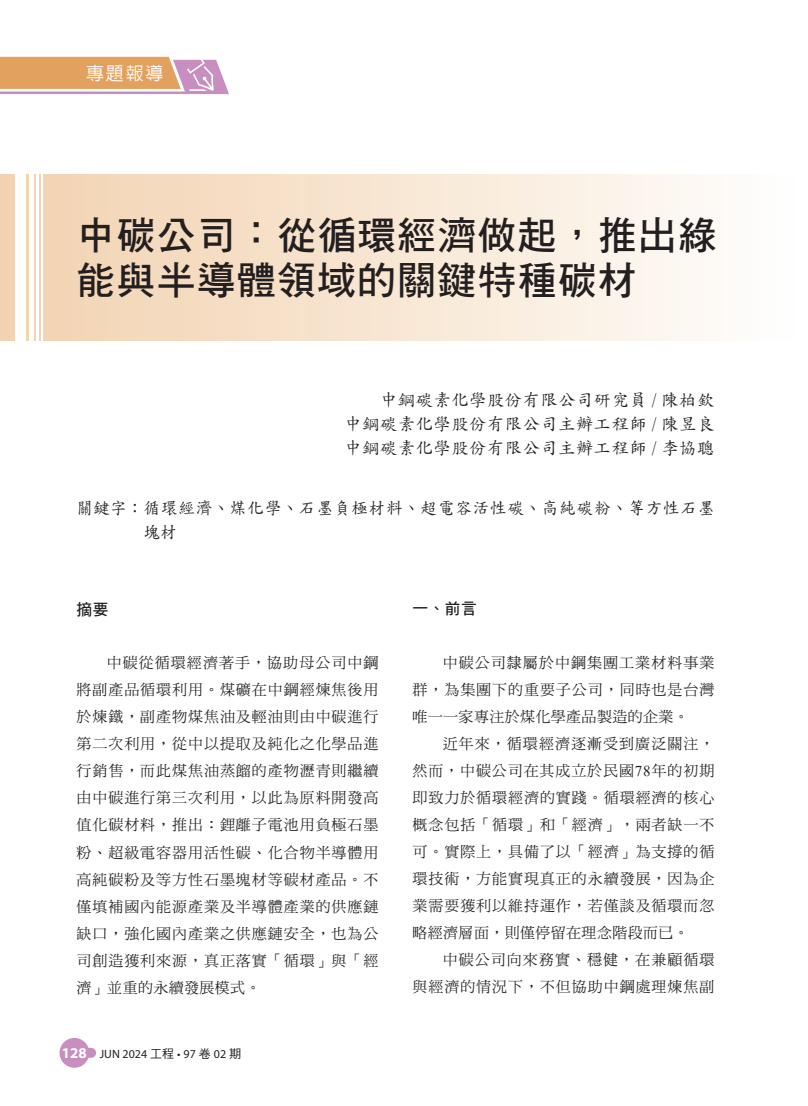
<style>
.page{position:relative;width:808px;height:1106px;background:#fff}
.page>*{position:absolute;margin:0;border:0;box-sizing:border-box;transform-origin:0 0}
.t1{font:39px/45px "DF Hei Std W7";letter-spacing:.03em;color:#231f20}
.t2{font:500 18px "AR Hei B5";color:#fff}
.t3{font:17.25px/24px "DF Kai Shu Std W5";letter-spacing:.035em;color:#231f20;text-align:justify}
.t4{font:17.25px/23.9px "DF Biao Kai Shu Std W5";letter-spacing:.065em;color:#231f20;scale:.95 1}
.t5{font:15.75px "DF Hei Std W7";color:#231f20}
.t6{font:15px/27px "DF Ming Std W5";letter-spacing:.06em;color:#231f20;text-align:justify}
.t7{font:12px "Myriad Pro";color:#231f20}
.s1{font-weight:700;font-size:15px;color:#fff}
.s2{font-family:"DF Hei Std W5"}
.s3{font-family:"Times New Roman"}
</style>
<div class="page">
<div style="left:60px;top:1037px;width:29px;height:30px;background:#c78ebf;border-radius:50%"></div>
<div style="left:70px;top:1047px;width:26px;height:10px;background:#c78ebf;border-radius:5px"></div>
<svg style="left:0;top:57px;width:229px;height:37px;background:#e0a988"></svg>
<div style="left:0;top:174px;width:808px;height:167px;background:linear-gradient(to right,#f2d1af,#fefefd)"></div>
<div style="left:15px;top:171px;width:10px;height:176px;background:#fff"></div>
<div style="left:29px;top:171px;width:5px;height:176px;background:#fff"></div>
<hr style="left:36px;top:171px;width:3px;height:176px;background:#fff">
<hr style="left:41px;top:171px;width:1px;height:176px;background:#fff">
<p class="t2" style="left:86px;top:64px;width:79px">專題報導</p>
<h1 class="t1" style="left:77px;top:212px;width:642px">中碳公司：從循環經濟做起，推出綠能與半導體領域的關鍵特種碳材</h1>
<p class="t3" style="left:344px;top:387px;width:371px;text-indent:36px">中鋼碳素化學股份有限公司研究員 / 陳柏欽中鋼碳素化學股份有限公司主辦工程師 / 陳昱良中鋼碳素化學股份有限公司主辦工程師 / 李協聰</p>
<p class="t4" style="left:144px;top:495px;width:602px;text-indent:-67px">關鍵字：循環經濟、煤化學、石墨負極材料、超電容活性碳、高純碳粉、等方性石墨塊材</p>
<p class="t5" style="left:77px;top:601px;width:33px">摘要</p>
<p class="t6" style="left:77px;top:649px;width:303px;text-indent:30px">中碳從循環經濟著手，協助母公司中鋼將副產品循環利用。煤礦在中鋼經煉焦後用於煉鐵，副產物煤焦油及輕油則由中碳進行第二次利用，從中以提取及純化之化學品進行銷售，而此煤焦油蒸餾的產物瀝青則繼續由中碳進行第三次利用，以此為原料開發高值化碳材料，推出：鋰離子電池用負極石墨粉、超級電容器用活性碳、化合物半導體用高純碳粉及等方性石墨塊材等碳材產品。不僅填補國內能源產業及半導體產業的供應鏈缺口，強化國內產業之供應鏈安全，也為公司創造獲利來源，真正落實「循環」與「經濟」並重的永續發展模式。</p>
<p class="t7" style="left:62px;top:1046px;width:181px"><span class="s1">128</span> JUN 2024 <span class="s2">工程</span> • 97 <span class="s2">卷</span> 02 <span class="s2">期</span></p>
<p class="t5" style="left:412px;top:600px;width:66px">一、前言</p>
<p class="t6" style="left:412px;top:648px;width:303px;text-indent:30px">中碳公司隸屬於中鋼集團工業材料事業群，為集團下的重要子公司，同時也是台灣唯一一家專注於煤化學產品製造的企業。</p>
<p class="t6" style="left:412px;top:729px;width:303px;text-indent:30px">近年來，循環經濟逐漸受到廣泛關注，然而，中碳公司在其成立於民國<span class="s3">78</span>年的初期即致力於循環經濟的實踐。循環經濟的核心概念包括「循環」和「經濟」，兩者缺一不可。實際上，具備了以「經濟」為支撐的循環技術，方能實現真正的永續發展，因為企業需要獲利以維持運作，若僅談及循環而忽略經濟層面，則僅停留在理念階段而已。</p>
<p class="t6" style="left:412px;top:945px;width:303px;text-align:right">中碳公司向來務實、穩健，在兼顧循環<br>與經濟的情況下，不但協助中鋼處理煉焦副</p>
</div>
